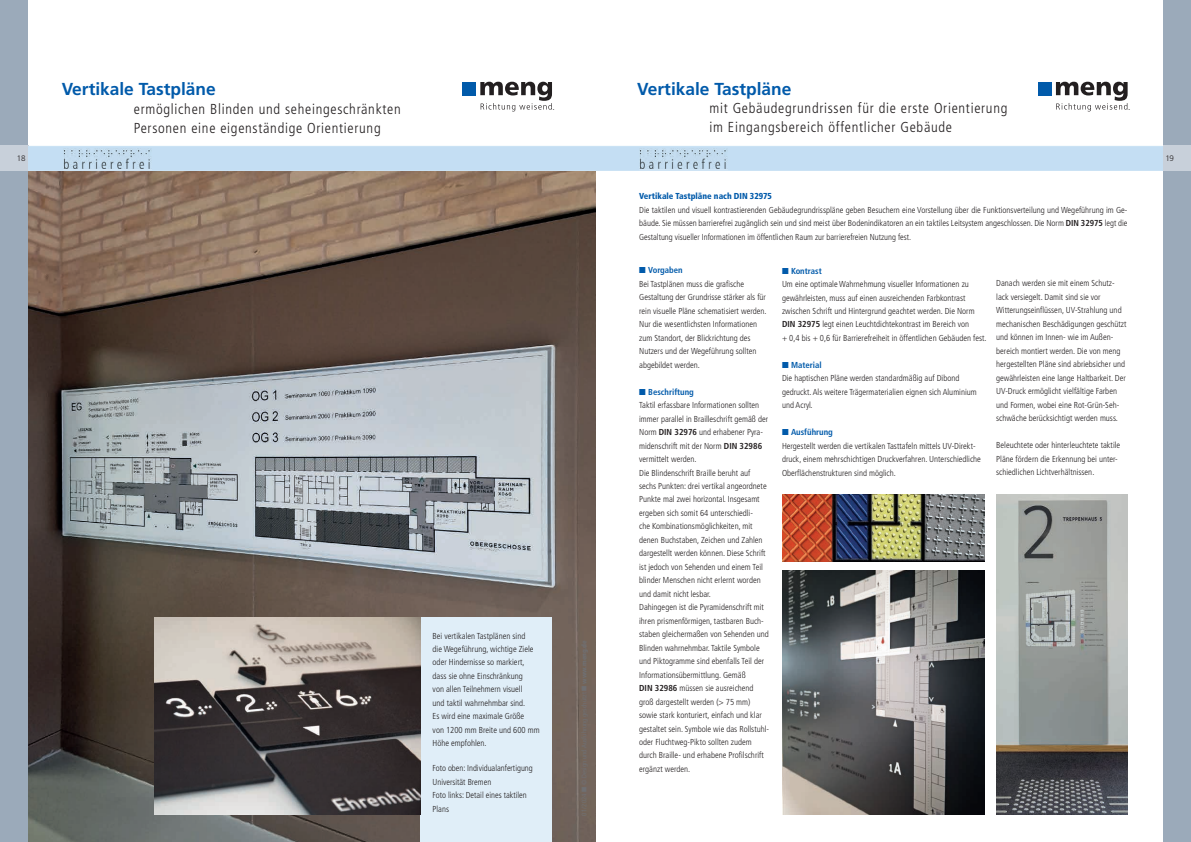
<style>
.page{position:relative;width:1191px;height:842px;background:#fff}
.page>*{position:absolute;margin:0;border:0;box-sizing:border-box;transform-origin:0 0}
.t1{font:700 17.3px "Frutiger LT Pro";color:#015aaa}
.t2{font:300 condensed 14.4px/19.2px "Frutiger LT Pro";letter-spacing:.05em;color:#231f20}
.t3{font:300 condensed 8.7px/13.5px "Frutiger LT Pro";color:#231f20}
.t4{font:300 condensed 8.6px "Frutiger LT Pro";color:#231f20;scale:1.12 1}
.t5{font:300 8px "Frutiger LT Pro";color:#231f20}
.s1{font-weight:900;color:#015aaa}
.s2{font-weight:700}
.s3{color:#015aaa}
.s4{font-weight:700;color:#015aaa}
</style>
<div class="page">
<div style="left:0;top:0;width:28px;height:842px;background:#9baaba"></div>
<div style="left:1162px;top:0;width:29px;height:842px;background:#9baaba"></div>
<div style="left:1162px;top:146px;width:29px;height:25px;background:#c8d0da"></div>
<div style="left:0;top:146px;width:28px;height:25px;background:#c8d0da"></div>
<img style="left:28px;top:171px;width:567px;height:671px">
<div style="left:1038px;top:82px;width:13px;height:13px;background:#015aaa"></div>
<svg style="left:1056px;top:82px;width:71px;height:29px"></svg>
<div style="left:462px;top:82px;width:13px;height:13px;background:#015aaa"></div>
<svg style="left:480px;top:82px;width:72px;height:29px"></svg>
<div style="left:420px;top:618px;width:132px;height:224px;background:#e0eef8"></div>
<div style="left:28px;top:146px;width:1134px;height:24px;background:#c4def3"></div>
<hr style="left:28px;top:146px;width:1134px;height:1px;background:#cce3f5">
<hr style="left:28px;top:170px;width:1134px;height:1px;background:#cce3f5">
<img style="left:64px;top:149px;width:87px;height:20px">
<img style="left:639px;top:149px;width:88px;height:20px">
<img style="left:782px;top:570px;width:202px;height:244px">
<img style="left:155px;top:618px;width:265px;height:196px">
<img style="left:996px;top:495px;width:131px;height:319px">
<img style="left:782px;top:495px;width:202px;height:66px">
<p class="t1" style="left:62px;top:79px;width:156px">Vertikale Tastpläne</p>
<p class="t2" style="left:134px;top:100px;width:268px">ermöglichen Blinden und seheingeschränkten<br>Personen eine eigenständige Orientierung</p>
<p class="t4" style="left:552px;top:102px;width:4px">.</p>
<p class="t1" style="left:637px;top:79px;width:156px">Vertikale Tastpläne</p>
<p class="t2" style="left:709px;top:99px;width:299px">mit Gebäudegrundrissen für die erste Orientierung im Eingangsbereich öffentlicher Gebäude</p>
<p class="t4" style="left:1128px;top:102px;width:4px">.</p>
<p class="t5" style="left:17px;top:154px;width:10px">18</p>
<p class="t5" style="left:1165px;top:154px;width:10px">19</p>
<p class="t3" style="left:432px;top:629px;width:109px">Bei vertikalen Tastplänen sind<br>die Wegeführung, wichtige Ziele oder Hindernisse so markiert, dass sie ohne Einschränkung<br>von allen Teilnehmern visuell<br>und taktil wahrnehmbar sind.<br>Es wird eine maximale Größe<br>von 1200 mm Breite und 600 mm<br>Höhe empfohlen.</p>
<p class="t3" style="left:432px;top:762px;width:102px">Foto oben: Individualanfertigung<br>Universität Bremen<br>Foto links: Detail eines taktilen<br>Plans</p>
<p class="t3" style="left:639px;top:190px;width:490px"><span class="s1">Vertikale Tastpläne nach DIN 32975<br></span>Die taktilen und visuell kontrastierenden Gebäudegrundrisspläne geben Besuchern eine Vorstellung über die Funktionsverteilung und Wegeführung im Ge&shy;bäude. Sie müssen barrierefrei zugänglich sein und sind meist über Bodenindikatoren an ein taktiles Leitsystem angeschlossen. Die Norm <span class="s2">DIN 32975</span> legt die Gestaltung visueller Informationen im öffentlichen Raum zur barrierefreien Nutzung fest.</p>
<p class="t3" style="left:639px;top:264px;width:129px"><span class="s3">■</span> <span class="s4">Vorgaben<br></span>Bei Tastplänen muss die grafische<br>Gestaltung der Grundrisse stärker als für rein visuelle Pläne schematisiert werden.<br>Nur die wesentlichsten Informationen zum Standort, der Blickrichtung des<br>Nutzers und der Wegeführung sollten abgebildet werden.</p>
<p class="t3" style="left:639px;top:385px;width:131px"><span class="s3">■</span> <span class="s4">Beschriftung<br></span>Taktil erfassbare Informationen sollten immer parallel in Brailleschrift gemäß der Norm <span class="s2">DIN 32976</span> und erhabener Pyra&shy;midenschrift mit der Norm <span class="s2">DIN 32986 </span>vermittelt werden.<br>Die Blindenschrift Braille beruht auf sechs Punkten: drei vertikal angeordnete Punkte mal zwei horizontal. Insgesamt ergeben sich somit 64 unterschiedli-<br>che Kombinationsmöglichkeiten, mit denen Buchstaben, Zeichen und Zahlen dargestellt werden können. Diese Schrift ist jedoch von Sehenden und einem Teil blinder Menschen nicht erlernt worden und damit nicht lesbar.<br>Dahingegen ist die Pyramidenschrift mit ihren prismenförmigen, tastbaren Buch&shy;staben gleichermaßen von Sehenden und Blinden wahrnehmbar. Taktile Symbole und Piktogramme sind ebenfalls Teil der Informationsübermittlung. Gemäß<br><span class="s2">DIN 32986</span> müssen sie ausreichend groß dargestellt werden (&gt; 75 mm) sowie stark konturiert, einfach und klar gestaltet sein. Symbole wie das Rollstuhl&shy;oder Fluchtweg-Pikto sollten zudem durch Braille- und erhabene Profilschrift ergänzt werden.</p>
<p class="t3" style="left:782px;top:264px;width:206px"><span class="s3">■</span> <span class="s4">Kontrast<br></span>Um eine optimale Wahrnehmung visueller Informationen zu gewährleisten, muss auf einen ausreichenden Farbkontrast zwischen Schrift und Hintergrund geachtet werden. Die Norm <span class="s2">DIN 32975</span> legt einen Leuchtdichtekontrast im Bereich von<br>+ 0,4 bis + 0,6 für Barrierefreiheit in öffentlichen Gebäuden fest.</p>
<p class="t3" style="left:782px;top:358px;width:196px"><span class="s3">■</span> <span class="s4">Material<br></span>Die haptischen Pläne werden standardmäßig auf Dibond gedruckt. Als weitere Trägermaterialien eignen sich Aluminium und Acryl.</p>
<p class="t3" style="left:782px;top:426px;width:200px"><span class="s3">■</span> <span class="s4">Ausführung<br></span>Hergestellt werden die vertikalen Tasttafeln mittels UV-Direkt&shy;druck, einem mehrschichtigen Druckverfahren. Unterschiedliche Oberflächenstrukturen sind möglich.</p>
<p class="t3" style="left:996px;top:277px;width:132px">Danach werden sie mit einem Schutz&shy;lack versiegelt. Damit sind sie vor Witterungseinflüssen, UV-Strahlung und mechanischen Beschädigungen geschützt und können im Innen- wie im Außen&shy;bereich montiert werden. Die von meng hergestellten Pläne sind abriebsicher und gewährleisten eine lange Haltbarkeit. Der UV-Druck ermöglicht vielfältige Farben und Formen, wobei eine Rot-Grün-Seh&shy;schwäche berücksichtigt werden muss.</p>
<p class="t3" style="left:996px;top:438px;width:125px">Beleuchtete oder hinterleuchtete taktile<br>Pläne fördern die Erkennung bei unter&shy;schiedlichen Lichtverhältnissen.</p>
</div>
